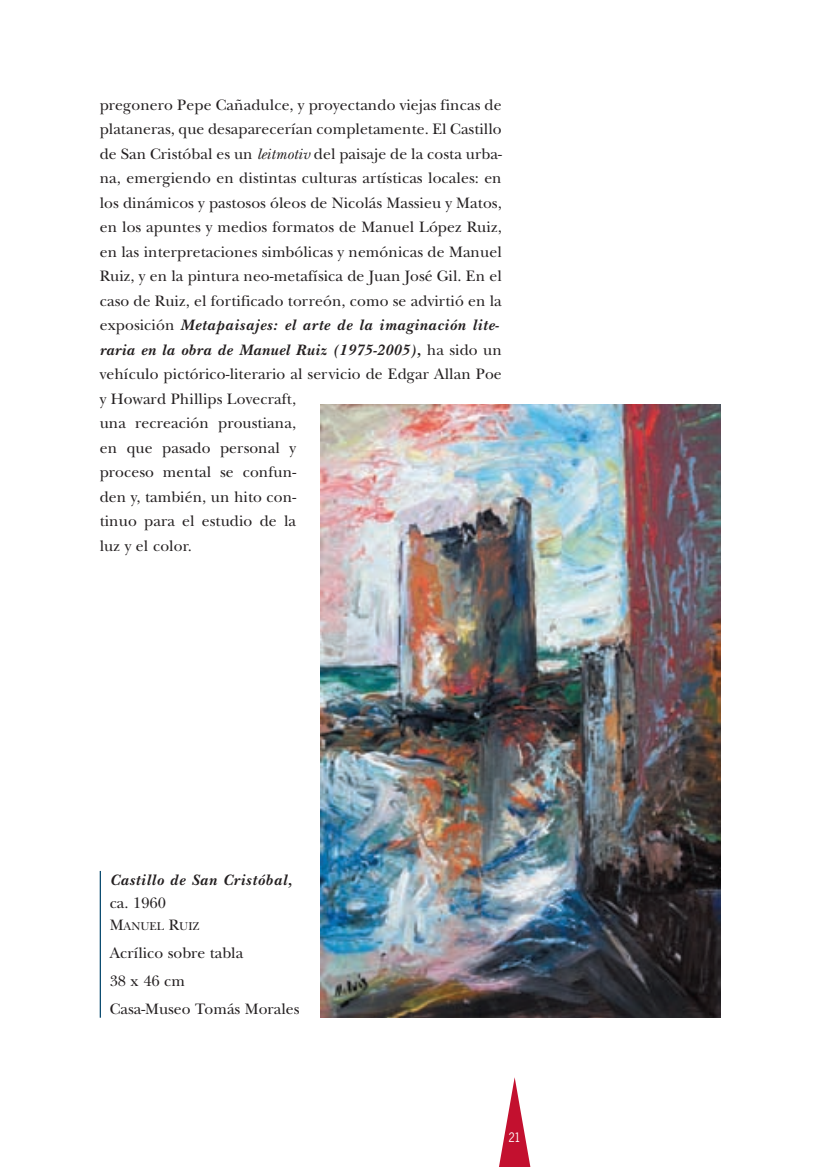
<style>
.page{position:relative;width:820px;height:1167px;background:#fff}
.page>*{position:absolute;margin:0;border:0;box-sizing:border-box;transform-origin:0 0}
.t1{font:15.75px/24.5px "New Baskerville";letter-spacing:.005em;color:#231f20}
.t2{font:italic 700 15.75px "New Baskerville";letter-spacing:.055em;color:#231f20}
.t3{font:12.25px "News Gothic";color:#fff;scale:.9 1}
.t4{font:11.9px "New Baskerville";color:#231f20}
.s1{font-style:italic}
.s2{font-weight:700;font-style:italic}
.s3{font-size:15.75px}
</style>
<div class="page">
<img style="left:99px;top:404px;width:622px;height:763px">
<p class="t1" style="left:100px;top:92px;width:403px">pregonero Pepe Cañadulce, y proyectando viejas fincas de plataneras, que desaparecerían completamente. El Castillo de San Cristóbal es un <span class="s1">leitmotiv</span> del paisaje de la costa urba&shy;na, emergiendo en distintas culturas artísticas locales: en los dinámicos y pastosos óleos de Nicolás Massieu y Matos, en los apuntes y medios formatos de Manuel López Ruiz, en las interpretaciones simbólicas y nemónicas de Manuel Ruiz, y en la pintura neo-metafísica de Juan José Gil. En el caso de Ruiz, el fortificado torreón, como se advirtió en la exposición <span class="s2">Metapaisajes: el arte de la imaginación lite&shy;raria en la obra de Manuel Ruiz (1975-2005),</span> ha sido un vehículo pictórico-literario al servicio de Edgar Allan Poe y Howard Phillips Lovecraft,<br>una recreación proustiana,<br>en que pasado personal y<br>proceso mental se confun-<br>den y, también, un hito con-<br>tinuo para el estudio de la<br>luz y el color.</p>
<p class="t2" style="left:110px;top:870px;width:184px">Castillo de San Cristóbal,</p>
<p class="t1" style="left:110px;top:889px;width:58px">ca. 1960</p>
<p class="t4" style="left:110px;top:919px;width:91px"><span class="s3">M</span>ANUEL <span class="s3">R</span>UIZ</p>
<p class="t1" style="left:110px;top:938px;width:191px;line-height:28px">Acrílico sobre tabla<br>38 x 46 cm<br>Casa-Museo Tomás Morales</p>
<p class="t3" style="left:508px;top:1130px;width:15px">21</p>
</div>
